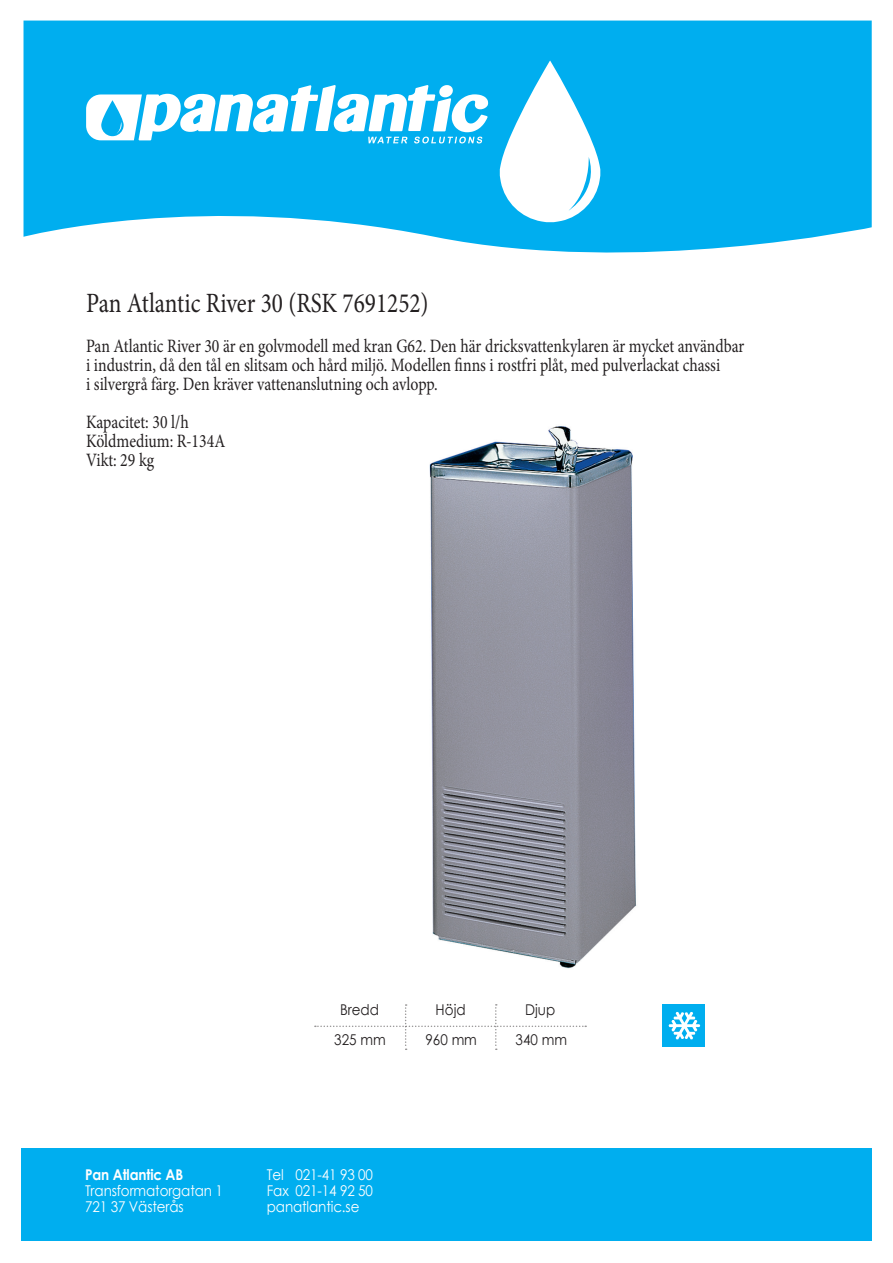
<style>
.page{position:relative;width:893px;height:1263px;background:#fff}
.page>*{position:absolute;margin:0;border:0;box-sizing:border-box;transform-origin:0 0}
.t1{font:27.9px "Minion Pro";color:#231f20;scale:.83 1}
.t2{font:18.9px/18.9px "Minion Pro";color:#231f20;scale:.83 1}
.t3{font:14.85px/16.2px "Century Gothic";letter-spacing:-.01em;color:#fff;scale:.91 1}
.t4{font:14.85px "Century Gothic";color:#231f20;scale:.91 1}
.t5{font:700 14.85px "Century Gothic";letter-spacing:-.01em;color:#fff;scale:.91 1}
</style>
<div class="page">
<div style="left:21px;top:1148px;width:851px;height:92px;background:#00aeef"></div>
<svg style="left:24px;top:21px;width:848px;height:232px;background:#19b6f0"></svg>
<svg style="left:86px;top:85px;width:402px;height:58px"></svg>
<svg style="left:500px;top:61px;width:100px;height:161px"></svg>
<div style="left:663px;top:1004px;width:42px;height:42px;background:#00aeef"></div>
<svg style="left:669px;top:1012px;width:31px;height:27px"></svg>
<svg style="left:315px;top:1004px;width:271px;height:46px"></svg>
<img style="left:429px;top:426px;width:208px;height:543px">
<h1 class="t1" style="left:86px;top:284px;width:414px">Pan Atlantic River 30 (RSK 7691252)</h1>
<p class="t2" style="left:86px;top:337px;width:795px">Pan Atlantic River 30 är en golvmodell med kran G62. Den här dricksvattenkylaren är mycket användbar i industrin, då den tål en slitsam och hård miljö. Modellen finns i rostfri plåt, med pulverlackat chassi<br>i silvergrå färg. Den kräver vattenanslutning och avlopp.</p>
<p class="t2" style="left:86px;top:413px;width:169px">Kapacitet: 30 l/h<br>Köldmedium: R-134A<br>Vikt: 29 kg</p>
<p class="t4" style="left:340px;top:999px;width:44px">Bredd</p>
<p class="t4" style="left:436px;top:999px;width:35px">Höjd</p>
<p class="t4" style="left:525px;top:999px;width:35px">Djup</p>
<p class="t4" style="left:334px;top:1029px;width:58px">325 mm</p>
<p class="t4" style="left:425px;top:1029px;width:58px">960 mm</p>
<p class="t4" style="left:516px;top:1029px;width:58px">340 mm</p>
<p class="t5" style="left:85px;top:1163px;width:109px">Pan Atlantic AB</p>
<p class="t3" style="left:85px;top:1182px;width:153px">Transformatorgatan 1<br>721 37 Västerås</p>
<p class="t3" style="left:267px;top:1166px;width:118px;text-align:justify">Tel 021-41 93 00<br>Fax 021-14 92 50 panatlantic.se</p>
</div>
